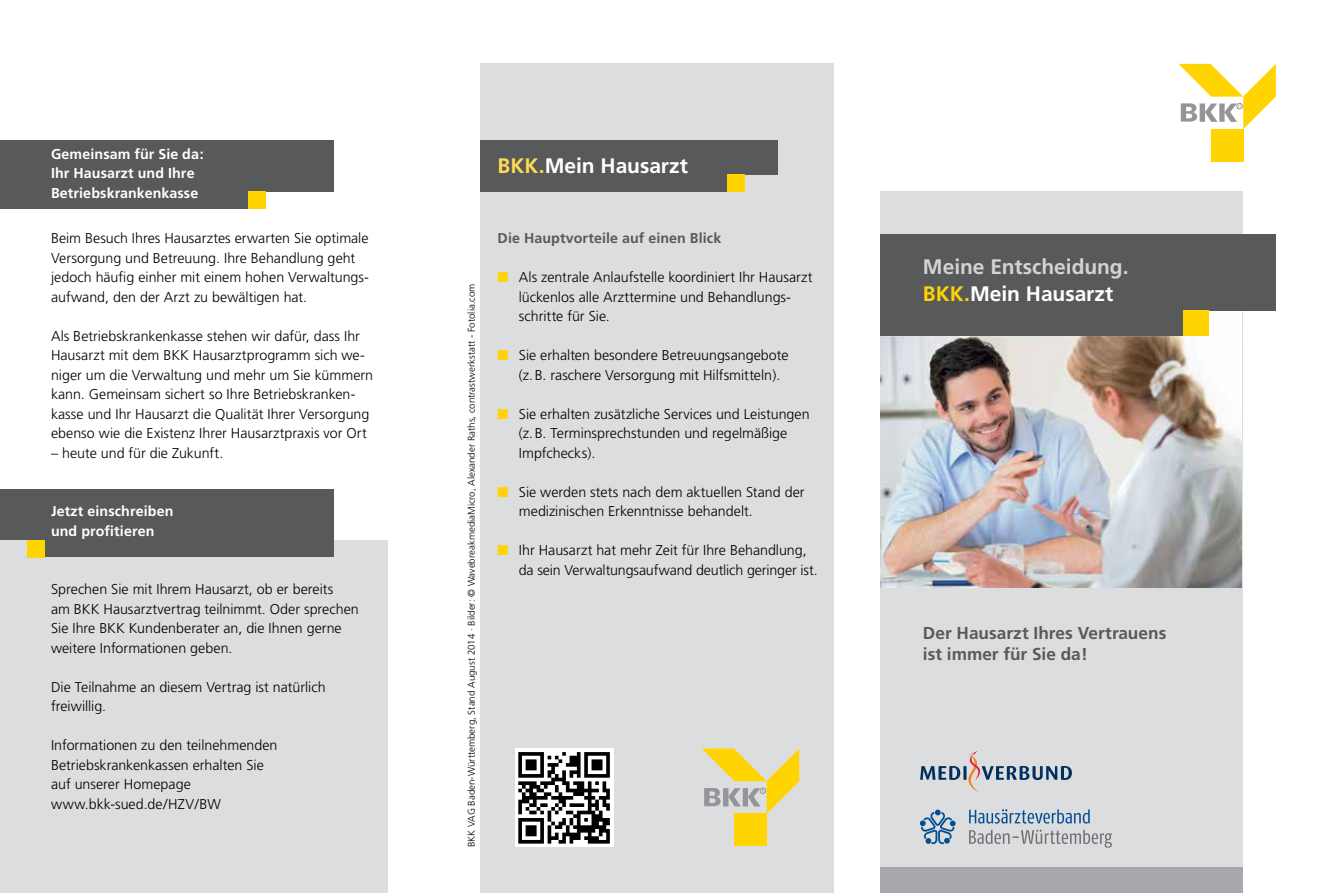
<style>
.page{position:relative;width:1327px;height:893px;background:#fff}
.page>*{position:absolute;margin:0;border:0;box-sizing:border-box;transform-origin:0 0}
.t1{font:700 21px/27px "Frutiger";color:#d1d3d4}
.t2{font:700 21px "Frutiger";color:#fff}
.t3{font:700 17.25px/21px "Frutiger";color:#58595b}
.t4{font:300 14.25px/19.5px "Frutiger";color:#000}
.t5{font:700 14.25px/19.5px "Frutiger";letter-spacing:.01em;color:#fff}
.t6{font:700 14.25px "Frutiger";letter-spacing:.01em;color:#58595b}
.t7{font:300 9.75px "Frutiger";color:#000}
.s1{color:#ffdb4f}
.s2{color:#ffd400}
.s3{color:#fff}
</style>
<div class="page">
<div style="left:880px;top:191px;width:363px;height:702px;background:#dcddde"></div>
<img style="left:880px;top:310px;width:362px;height:278px">
<div style="left:480px;top:64px;width:353px;height:829px;background:#dcddde"></div>
<div style="left:880px;top:867px;width:363px;height:26px;background:#a7a9ac"></div>
<div style="left:0;top:540px;width:387px;height:353px;background:#dcddde"></div>
<svg style="left:1178px;top:64px;width:97px;height:65px"></svg>
<div style="left:1211px;top:129px;width:32px;height:32px;background:#ffd400"></div>
<div style="left:480px;top:140px;width:298px;height:17px;background:#58595b"></div>
<div style="left:480px;top:149px;width:298px;height:25px;background:#58595b"></div>
<div style="left:480px;top:157px;width:247px;height:34px;background:#58595b"></div>
<div style="left:727px;top:174px;width:17px;height:17px;background:#ffd400"></div>
<div style="left:0;top:140px;width:333px;height:17px;background:#58595b"></div>
<div style="left:2px;top:149px;width:331px;height:42px;background:#58595b"></div>
<div style="left:0;top:157px;width:248px;height:51px;background:#58595b"></div>
<div style="left:248px;top:191px;width:17px;height:17px;background:#ffd400"></div>
<div style="left:0;top:489px;width:333px;height:17px;background:#58595b"></div>
<div style="left:0;top:497px;width:333px;height:43px;background:#58595b"></div>
<div style="left:44px;top:497px;width:289px;height:60px;background:#58595b"></div>
<div style="left:27px;top:540px;width:17px;height:17px;background:#ffd400"></div>
<div style="left:880px;top:234px;width:396px;height:25px;background:#58595b"></div>
<div style="left:880px;top:247px;width:396px;height:63px;background:#58595b"></div>
<div style="left:880px;top:272px;width:308px;height:64px;background:#58595b"></div>
<div style="left:1183px;top:310px;width:26px;height:26px;background:#ffd400"></div>
<svg style="left:702px;top:748px;width:97px;height:66px"></svg>
<div style="left:734px;top:814px;width:32px;height:32px;background:#ffd400"></div>
<div style="left:514px;top:748px;width:99px;height:99px;background:#fff"></div>
<svg style="left:518px;top:752px;width:92px;height:92px"></svg>
<svg style="left:920px;top:810px;width:36px;height:34px"></svg>
<svg style="left:969px;top:830px;width:143px;height:18px"></svg>
<svg style="left:969px;top:809px;width:120px;height:15px"></svg>
<svg style="left:920px;top:751px;width:152px;height:41px"></svg>
<p class="t5" style="left:51px;top:144px;width:154px">Gemeinsam für Sie da:<br>Ihr Hausarzt und Ihre<br>Betriebskrankenkasse</p>
<p class="t4" style="left:51px;top:229px;width:319px">Beim Besuch Ihres Hausarztes erwarten Sie optimale Versorgung und Betreuung. Ihre Behandlung geht jedoch häufig einher mit einem hohen Verwaltungs&shy;aufwand, den der Arzt zu bewältigen hat.</p>
<p class="t4" style="left:51px;top:326px;width:324px">Als Betriebskrankenkasse stehen wir dafür, dass Ihr Hausarzt mit dem BKK Hausarztprogramm sich we&shy;niger um die Verwaltung und mehr um Sie kümmern kann. Gemeinsam sichert so Ihre Betriebskranken&shy;kasse und Ihr Hausarzt die Qualität Ihrer Versorgung ebenso wie die Existenz Ihrer Hausarztpraxis vor Ort</p>
<p class="t4" style="left:51px;top:443px;width:174px">– heute und für die Zukunft.</p>
<p class="t5" style="left:51px;top:501px;width:124px">Jetzt einschreiben und profitieren</p>
<p class="t4" style="left:51px;top:580px;width:309px">Sprechen Sie mit Ihrem Hausarzt, ob er bereits<br>am BKK Hausarztvertrag teilnimmt. Oder sprechen Sie Ihre BKK Kundenberater an, die Ihnen gerne weitere Informationen geben.</p>
<p class="t4" style="left:51px;top:677px;width:276px">Die Teilnahme an diesem Vertrag ist natürlich freiwillig.</p>
<p class="t4" style="left:51px;top:735px;width:228px">Informationen zu den teilnehmenden<br>Betriebskrankenkassen erhalten Sie auf unserer Homepage www.bkk-sued.de/HZV/BW</p>
<h1 class="t2" style="left:497px;top:153px;width:192px"><span class="s1">BKK.</span>Mein Hausarzt</h1>
<p class="t7" style="left:466px;top:847px;width:565px;rotate:-90deg">BKK VAG Baden-Württemberg, Stand August 2014 · Bilder: © WavebreakmediaMicro, Alexander Raths, contrastwerkstatt - Fotolia.com</p>
<p class="t6" style="left:497px;top:230px;width:225px">Die Hauptvorteile auf einen Blick</p>
<p class="t4" style="left:519px;top:267px;width:295px;text-indent:-21px"><span class="s2">■</span> Als zentrale Anlaufstelle koordiniert Ihr Hausarzt lückenlos alle Arzttermine und Behandlungs&shy;schritte für Sie.</p>
<p class="t4" style="left:519px;top:345px;width:271px;text-indent:-21px"><span class="s2">■</span> Sie erhalten besondere Betreuungsangebote (z.B. raschere Versorgung mit Hilfsmitteln).</p>
<p class="t4" style="left:519px;top:404px;width:292px;text-indent:-21px"><span class="s2">■</span> Sie erhalten zusätzliche Services und Leistungen (z.B. Terminsprechstunden und regelmäßige<br>Impfchecks).</p>
<p class="t4" style="left:519px;top:482px;width:287px;text-indent:-21px"><span class="s2">■</span> Sie werden stets nach dem aktuellen Stand der medizinischen Erkenntnisse behandelt.</p>
<p class="t4" style="left:519px;top:540px;width:300px;text-indent:-21px"><span class="s2">■</span> Ihr Hausarzt hat mehr Zeit für Ihre Behandlung, da sein Verwaltungsaufwand deutlich geringer ist.</p>
<h1 class="t1" style="left:923px;top:253px;width:207px">Meine Entscheidung.<br><span class="s2">BKK.</span><span class="s3">Mein Hausarzt</span></h1>
<p class="t3" style="left:923px;top:622px;width:245px">Der Hausarzt Ihres Vertrauens ist immer für Sie da!</p>
</div>
